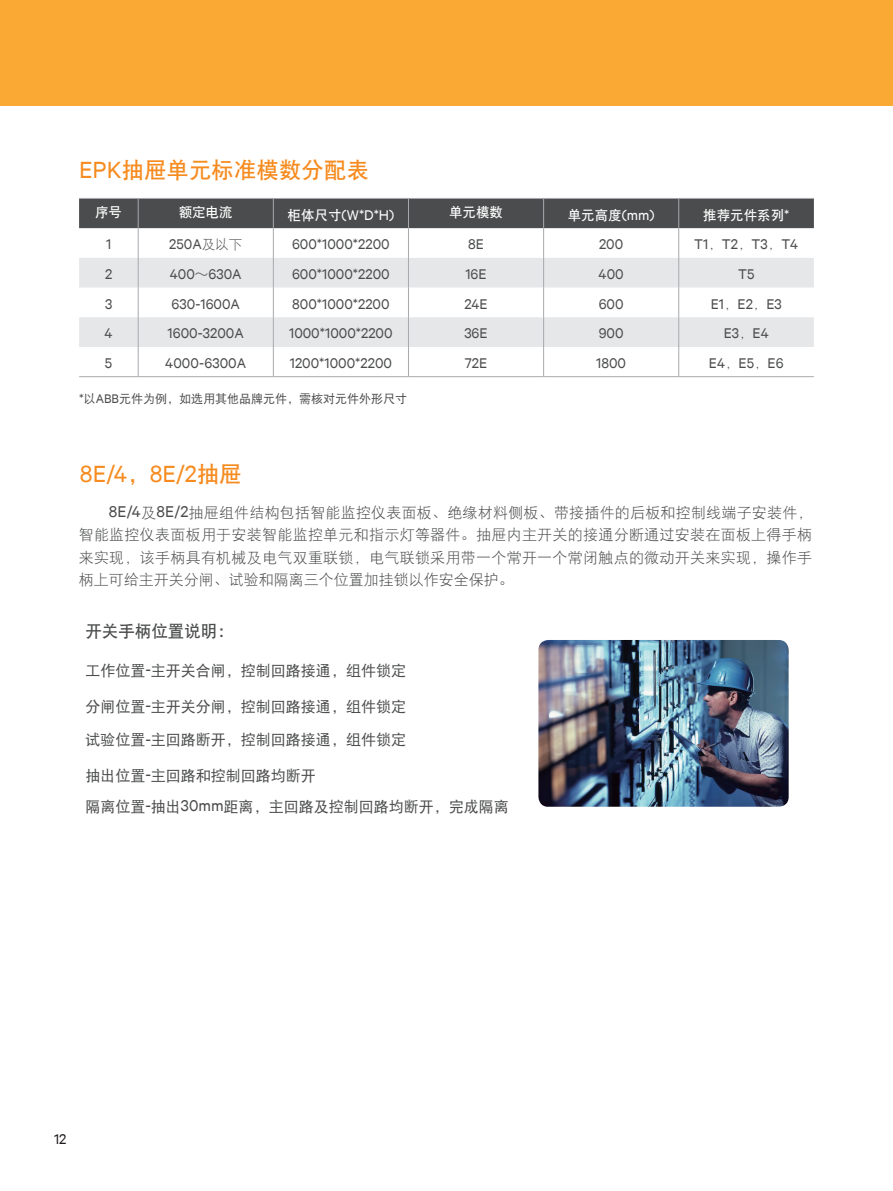
<style>
.page{position:relative;width:893px;height:1191px;background:#fff}
.page>*{position:absolute;margin:0;border:0;box-sizing:border-box;transform-origin:0 0}
.t1{font:22.5px "DF Hei GB W7";color:#f68b1f}
.t2{font:22.5px "Calibre";color:#f68b1f}
.t3{font:16.5px "DF Hei GB W7";color:#4b4c4d}
.t4{font:15px/22.5px "DF Hei GB W3";color:#4b4c4d;text-align:justify}
.t5{font:15px/30.8px "DF Hei GB W5";color:#4b4c4d}
.t6{font:13.5px "Calibre";color:#4b4c4d}
.t7{font:13.5px "DF Hei GB W7";color:#fff}
.t8{font:13.5px "Calibre";color:#fff}
.t9{font:13.5px "Calibre";color:#231f20}
.t10{font:12px "DF Hei GB W5";color:#4b4c4d}
.s1{font-family:"Calibre"}
.s2{font-family:"DF Hei GB W7"}
.s3{font-family:"DF Hei GB W3"}
</style>
<div class="page">
<div style="left:0;top:0;width:893px;height:106px;background:#faaa34"></div>
<div style="left:79px;top:198px;width:735px;height:30px;background:#4b4c4d"></div>
<hr style="left:138px;top:228px;width:1px;height:30px;background:#a8a9ad">
<hr style="left:273px;top:228px;width:1px;height:30px;background:#a8a9ad">
<hr style="left:408px;top:228px;width:1px;height:30px;background:#a8a9ad">
<hr style="left:543px;top:228px;width:1px;height:30px;background:#a8a9ad">
<hr style="left:678px;top:228px;width:1px;height:30px;background:#a8a9ad">
<div style="left:79px;top:258px;width:735px;height:29px;background:#e6e7e9"></div>
<hr style="left:138px;top:287px;width:1px;height:30px;background:#a8a9ad">
<hr style="left:273px;top:287px;width:1px;height:30px;background:#a8a9ad">
<hr style="left:408px;top:287px;width:1px;height:30px;background:#a8a9ad">
<hr style="left:543px;top:287px;width:1px;height:30px;background:#a8a9ad">
<hr style="left:678px;top:287px;width:1px;height:30px;background:#a8a9ad">
<svg style="left:79px;top:317px;width:735px;height:59px"></svg>
<hr style="left:79px;top:376px;width:59px;height:1px;background:#a8a9ad">
<hr style="left:138px;top:376px;width:135px;height:1px;background:#a8a9ad">
<hr style="left:273px;top:376px;width:135px;height:1px;background:#a8a9ad">
<hr style="left:408px;top:376px;width:136px;height:1px;background:#a8a9ad">
<hr style="left:544px;top:376px;width:135px;height:1px;background:#a8a9ad">
<hr style="left:679px;top:376px;width:135px;height:1px;background:#a8a9ad">
<img style="left:538px;top:640px;width:251px;height:166px">
<h1 class="t1" style="left:79px;top:158px;width:292px"><span class="s1">EPK</span>抽屉单元标准模数分配表</h1>
<p class="t7" style="left:95px;top:205px;width:28px">序号</p>
<p class="t7" style="left:179px;top:205px;width:55px">额定电流</p>
<p class="t8" style="left:287px;top:205px;width:108px"><span class="s2">柜体尺寸</span>(W*D*H)</p>
<p class="t7" style="left:449px;top:205px;width:55px">单元模数</p>
<p class="t7" style="left:568px;top:207px;width:88px">单元高度<span class="s1">(mm)</span></p>
<p class="t7" style="left:703px;top:207px;width:88px">推荐元件系列<span class="s1">*</span></p>
<p class="t6" style="left:106px;top:235px;width:7px">1</p>
<p class="t6" style="left:169px;top:235px;width:75px">250A<span class="s3">及以下</span></p>
<p class="t6" style="left:292px;top:235px;width:99px">600*1000*2200</p>
<p class="t6" style="left:468px;top:235px;width:17px">8E</p>
<p class="t6" style="left:599px;top:235px;width:26px">200</p>
<p class="t6" style="left:694px;top:235px;width:106px">T1<span class="s3">，</span>T2<span class="s3">，</span>T3<span class="s3">，</span>T4</p>
<p class="t6" style="left:105px;top:265px;width:9px">2</p>
<p class="t6" style="left:170px;top:265px;width:73px">400<span class="s3">～</span>630A</p>
<p class="t6" style="left:292px;top:265px;width:99px">600*1000*2200</p>
<p class="t6" style="left:465px;top:265px;width:23px">16E</p>
<p class="t6" style="left:599px;top:265px;width:27px">400</p>
<p class="t6" style="left:738px;top:265px;width:18px">T5</p>
<p class="t6" style="left:105px;top:295px;width:9px">3</p>
<p class="t6" style="left:171px;top:295px;width:70px">630-1600A</p>
<p class="t6" style="left:292px;top:295px;width:99px">800*1000*2200</p>
<p class="t6" style="left:464px;top:295px;width:25px">24E</p>
<p class="t6" style="left:599px;top:295px;width:26px">600</p>
<p class="t6" style="left:711px;top:295px;width:73px">E1<span class="s3">，</span>E2<span class="s3">，</span>E3</p>
<p class="t6" style="left:105px;top:324px;width:10px">4</p>
<p class="t6" style="left:168px;top:324px;width:78px">1600-3200A</p>
<p class="t6" style="left:289px;top:324px;width:105px">1000*1000*2200</p>
<p class="t6" style="left:464px;top:324px;width:25px">36E</p>
<p class="t6" style="left:599px;top:324px;width:26px">900</p>
<p class="t6" style="left:724px;top:324px;width:47px">E3<span class="s3">，</span>E4</p>
<p class="t6" style="left:105px;top:354px;width:9px">5</p>
<p class="t6" style="left:165px;top:354px;width:82px">4000-6300A</p>
<p class="t6" style="left:290px;top:354px;width:104px">1200*1000*2200</p>
<p class="t6" style="left:465px;top:354px;width:24px">72E</p>
<p class="t6" style="left:596px;top:354px;width:31px">1800</p>
<p class="t6" style="left:709px;top:354px;width:76px">E4<span class="s3">，</span>E5<span class="s3">，</span>E6</p>
<p class="t10" style="left:79px;top:392px;width:330px"><span class="s1">*</span>以<span class="s1">ABB</span>元件为例，如选用其他品牌元件，需核对元件外形尺寸</p>
<h1 class="t2" style="left:80px;top:458px;width:163px">8E/4<span class="s2">，</span>8E/2<span class="s2">抽屉</span></h1>
<p class="t4" style="left:79px;top:501px;width:735px;text-indent:30px"><span class="s1">8E/4</span>及<span class="s1">8E/2</span>抽屉组件结构包括智能监控仪表面板、绝缘材料侧板、带接插件的后板和控制线端子安装件，智能监控仪表面板用于安装智能监控单元和指示灯等器件。抽屉内主开关的接通分断通过安装在面板上得手柄来实现，该手柄具有机械及电气双重联锁，电气联锁采用带一个常开一个常闭触点的微动开关来实现，操作手柄上可给主开关分闸、试验和隔离三个位置加挂锁以作安全保护。</p>
<p class="t3" style="left:85px;top:622px;width:150px">开关手柄位置说明：</p>
<p class="t5" style="left:85px;top:655px;width:322px">工作位置<span class="s1">-</span>主开关合闸，控制回路接通，组件锁定</p>
<p class="t5" style="left:85px;top:690px;width:322px">分闸位置<span class="s1">-</span>主开关分闸，控制回路接通，组件锁定</p>
<p class="t5" style="left:85px;top:724px;width:322px">试验位置<span class="s1">-</span>主回路断开，控制回路接通，组件锁定</p>
<p class="t5" style="left:85px;top:760px;width:425px">抽出位置<span class="s1">-</span>主回路和控制回路均断开<br>隔离位置<span class="s1">-</span>抽出<span class="s1">30mm</span>距离，主回路及控制回路均断开，完成隔离</p>
<p class="t9" style="left:54px;top:1130px;width:14px">12</p>
</div>
